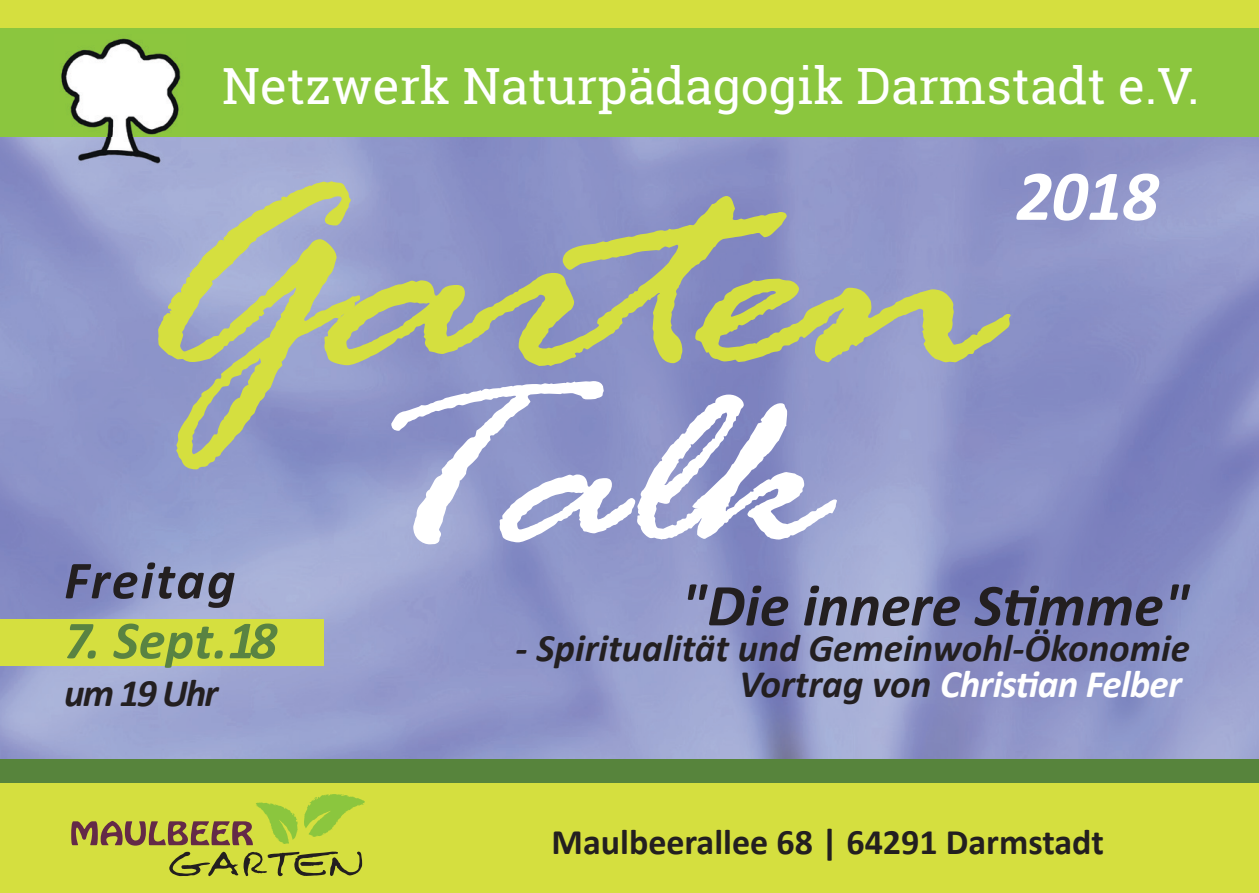
<style>
.page{position:relative;width:1259px;height:893px;background:#fff}
.page>*{position:absolute;margin:0;border:0;box-sizing:border-box;transform-origin:0 0}
.t1{font:italic 240px "Rage";color:#fff;scale:1.3 1}
.t2{font:italic 700 72px "Calibri";color:#fff}
.t3{font:italic 700 60px "Calibri";color:#231f20}
.t4{font:italic 700 54px "Calibri";letter-spacing:.005em;color:#598342}
.t5{font:italic 700 54px "Calibri";letter-spacing:.04em;color:#231f20}
.t6{font:49.8px "Roboto Slab";color:#fff}
.t7{font:italic 700 39px/36px "Calibri";color:#231f20;text-align:right}
.t8{font:700 36px "Calibri";color:#231f20}
.s1{color:#fff}
</style>
<div class="page">
<img style="left:0;top:137px;width:733px;height:622px">
<div style="left:0;top:619px;width:323px;height:47px;background:#d5df3f"></div>
<div style="left:0;top:759px;width:1259px;height:108px;background:#57843c"></div>
<div style="left:0;top:784px;width:1259px;height:109px;background:#d5df3f"></div>
<div style="left:0;top:0;width:1259px;height:93px;background:#d5df3f"></div>
<div style="left:0;top:28px;width:1259px;height:109px;background:#8bc63e"></div>
<img style="left:55px;top:38px;width:131px;height:129px">
<svg style="left:158px;top:181px;width:202px;height:288px;background:#a9b2a4"></svg>
<svg style="left:324px;top:196px;width:686px;height:170px;background:#a0a7a3"></svg>
<svg style="left:71px;top:794px;width:294px;height:83px"></svg>
<p class="t6" style="left:222px;top:57px;width:979px">Netzwerk Naturpädagogik Darmstadt e.V.</p>
<h3 class="t5" style="left:64px;top:542px;width:173px">Freitag</h3>
<h3 class="t4" style="left:64px;top:602px;width:214px">7. Sept.18</h3>
<p class="t7" style="left:64px;top:674px;width:155px">um 19 Uhr</p>
<h1 class="t1" style="left:351px;top:347px;width:372px">Talk</h1>
<h2 class="t2" style="left:1016px;top:145px;width:144px">2018</h2>
<h3 class="t3" style="left:681px;top:563px;width:510px">"Die innere Stimme"</h3>
<p class="t7" style="left:515px;top:629px;width:676px">- Spiritualität und Gemeinwohl-Ökonomie<br>Vortrag von <span class="s1">Christian Felber</span></p>
<p class="t8" style="left:551px;top:817px;width:554px">Maulbeerallee 68 | 64291 Darmstadt</p>
</div>
